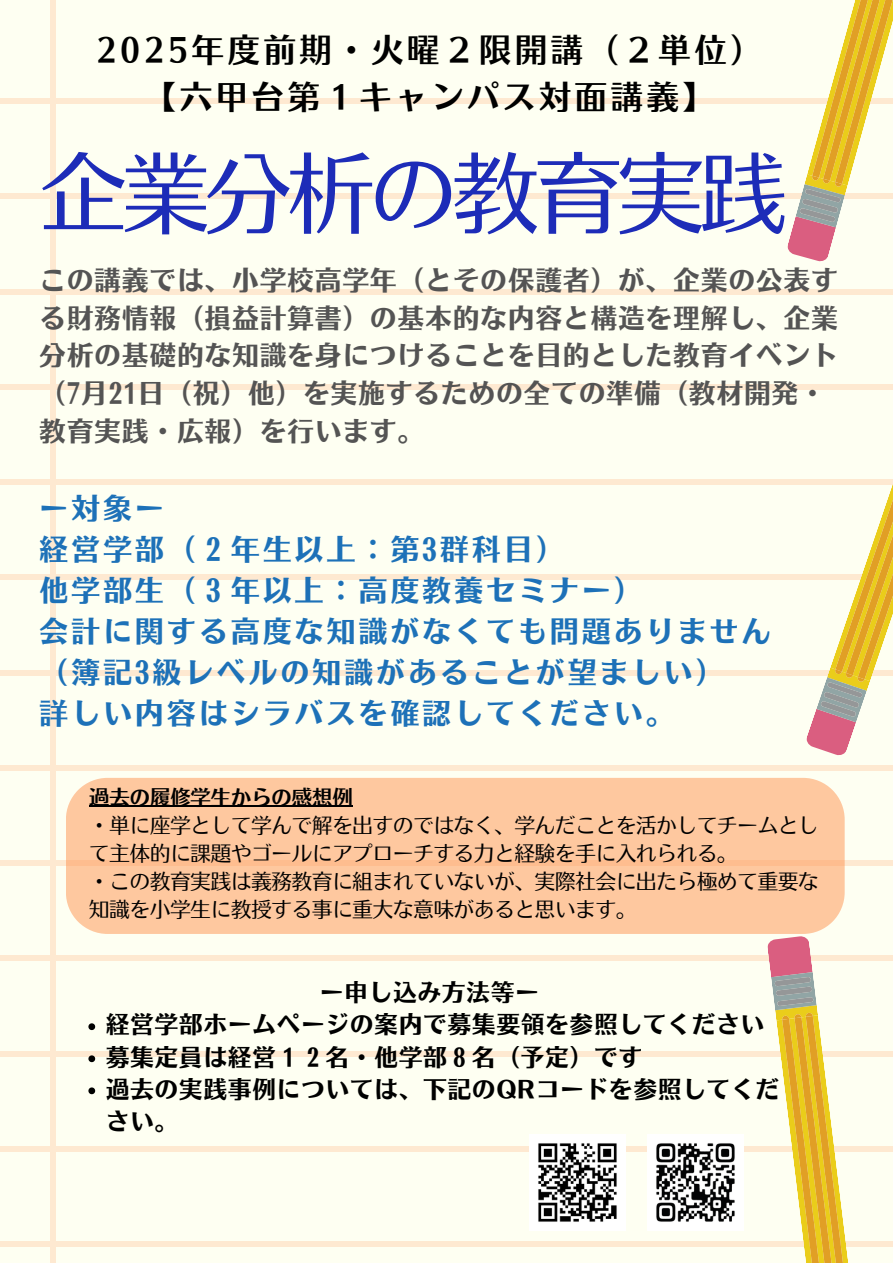
<style>
.page{position:relative;width:893px;height:1263px;background:#fefff2}
.page>*{position:absolute;margin:0;border:0;box-sizing:border-box;transform-origin:0 0}
.t1{font:85.88px "Nud Motoya Aporo Std W3";letter-spacing:-.04em;color:#1d2cb8}
.t2{font:32.03px/46.3px "Nud Motoya Aporo Std W5";letter-spacing:.12em;color:#000;text-align:center}
.t3{font:28.5px/41.1px "Motoya Aporo Std W6";letter-spacing:.12em;color:#1d71b8}
.t4{font:26.25px/37.7px "Motoya Aporo Std W6";letter-spacing:.05em;color:#545454}
.t5{font:23.25px/32.1px "Motoya Aporo Std W6";letter-spacing:.05em;color:#000}
.t6{font:20.25px/28.1px "Nud Motoya Aporo Std W3";color:#000}
.t7{font:20.25px "Nud Motoya Aporo Std W5";color:#000}
</style>
<div class="page">
<div style="left:0;top:99px;width:893px;height:5px;background:#fee9d1"></div>
<div style="left:0;top:194px;width:893px;height:5px;background:#fee9d1"></div>
<div style="left:0;top:289px;width:893px;height:5px;background:#fee9d1"></div>
<div style="left:0;top:384px;width:893px;height:6px;background:#fee9d1"></div>
<div style="left:0;top:480px;width:893px;height:5px;background:#fee9d1"></div>
<div style="left:0;top:575px;width:893px;height:5px;background:#fee9d1"></div>
<div style="left:0;top:670px;width:893px;height:5px;background:#fee9d1"></div>
<div style="left:0;top:765px;width:893px;height:6px;background:#fee9d1"></div>
<div style="left:0;top:860px;width:893px;height:6px;background:#fee9d1"></div>
<div style="left:0;top:956px;width:893px;height:5px;background:#fee9d1"></div>
<div style="left:0;top:1051px;width:893px;height:5px;background:#fee9d1"></div>
<div style="left:0;top:1146px;width:893px;height:5px;background:#fee9d1"></div>
<div style="left:0;top:1241px;width:893px;height:6px;background:#fee9d1"></div>
<div style="left:51px;top:0;width:5px;height:1263px;background:#fee9d1"></div>
<svg style="left:766px;top:936px;width:83px;height:327px"></svg>
<svg style="left:804px;top:479px;width:89px;height:277px"></svg>
<svg style="left:785px;top:0;width:108px;height:262px"></svg>
<img style="left:529px;top:1134px;width:96px;height:96px">
<img style="left:648px;top:1134px;width:95px;height:96px">
<div style="left:66px;top:778px;width:778px;height:156px;background:#fec89f"></div>
<svg style="left:88px;top:1023px;width:7px;height:7px"></svg>
<svg style="left:88px;top:1055px;width:7px;height:7px"></svg>
<svg style="left:88px;top:1087px;width:7px;height:7px"></svg>
<hr style="left:89px;top:806px;width:264px;height:1px;background:#000">
<h2 class="t2" style="left:96px;top:27px;width:667px">2025年度前期・火曜２限開講（２単位）【六甲台第１キャンパス対面講義】</h2>
<p class="t1" style="left:41px;top:150px;width:747px">企業分析の教育実践</p>
<h1 class="t4" style="left:40px;top:261px;width:799px">この講義では、小学校高学年（とその保護者）が、企業の公表する財務情報（損益計算書）の基本的な内容と構造を理解し、企業分析の基礎的な知識を身につけることを目的とした教育イベント（7月 21日（祝）他）を実施するための全ての準備（教材開発・教育実践・広報）を行います。</h1>
<p class="t3" style="left:40px;top:487px;width:732px">ー対象ー<br>経営学部（２年生以上：第3群科目）<br>他学部生（３年以上：高度教養セミナー）<br>会計に関する高度な知識がなくても問題ありません（簿記3級レベルの知識があることが望ましい）<br>詳しい内容はシラバスを確認してください。</p>
<p class="t7" style="left:89px;top:787px;width:265px">過去の履修学生からの感想例</p>
<p class="t6" style="left:89px;top:811px;width:731px">・単に座学として学んで解を出すのではなく、学んだことを活かしてチームとして主体的に課題やゴールにアプローチする力と経験を手に入れられる。</p>
<p class="t6" style="left:89px;top:867px;width:731px">・この教育実践は義務教育に組まれていないが、実際社会に出たら極めて重要な知識を小学生に教授する事に重大な意味があると思います。</p>
<p class="t5" style="left:320px;top:976px;width:220px">ー申し込み方法等ー</p>
<h4 class="t5" style="left:106px;top:1008px;width:659px">経営学部ホームページの案内で募集要領を参照してください</h4>
<h3 class="t5" style="left:106px;top:1040px;width:537px">募集定員は経営１２名・他学部８名（予定）です</h3>
<p class="t5" style="left:106px;top:1073px;width:674px">過去の実践事例については、下記のQRコードを参照してください。</p>
</div>
